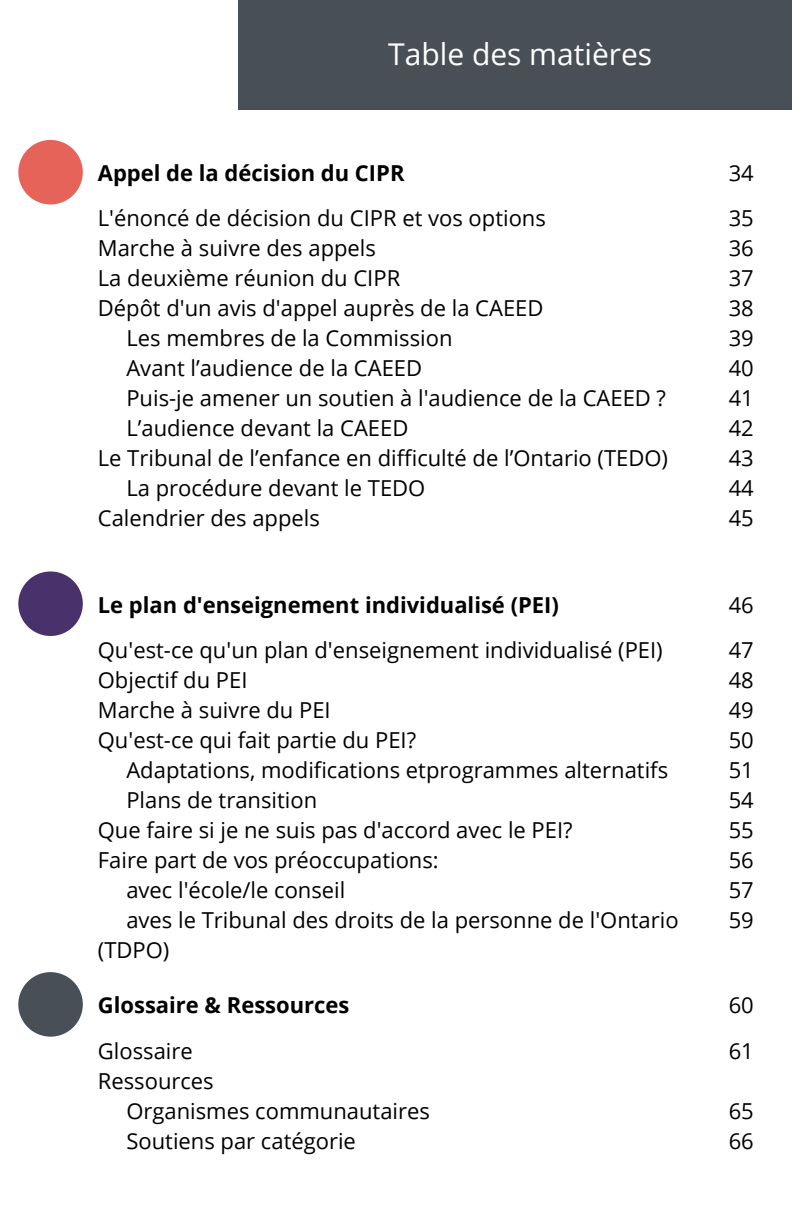
<style>
.page{position:relative;width:792px;height:1224px;background:#fff}
.page>*{position:absolute;margin:0;border:0;box-sizing:border-box;transform-origin:0 0}
.t1{font:30px "Open Sans";color:#fff}
.t2{font:22px/30px "Open Sans";color:#000}
.t3{font:700 22px "Open Sans";color:#000}
</style>
<div class="page">
<div style="left:238px;top:0;width:554px;height:110px;background:#494f56"></div>
<svg style="left:18px;top:140px;width:65px;height:64px"></svg>
<svg style="left:18px;top:571px;width:65px;height:65px"></svg>
<svg style="left:18px;top:972px;width:65px;height:65px"></svg>
<h1 class="t1" style="left:388px;top:33px;width:265px">Table des matières</h1>
<p class="t3" style="left:98px;top:158px;width:308px">Appel de la décision du CIPR</p>
<p class="t2" style="left:729px;top:150px;width:27px;line-height:45px">34<br>35</p>
<p class="t2" style="left:729px;top:233px;width:27px;text-align:justify">36<br>37<br>38<br>39<br>40<br>41<br>42<br>43<br>44<br>45</p>
<p class="t2" style="left:98px;top:203px;width:450px">L'énoncé de décision du CIPR et vos options</p>
<p class="t2" style="left:98px;top:233px;width:280px">Marche à suivre des appels</p>
<p class="t2" style="left:98px;top:263px;width:304px">La deuxième réunion du CIPR</p>
<p class="t2" style="left:98px;top:293px;width:447px">Dépôt d'un avis d'appel auprès de la CAEED</p>
<p class="t2" style="left:126px;top:323px;width:328px">Les membres de la Commission</p>
<p class="t2" style="left:126px;top:353px;width:297px">Avant l’audience de la CAEED</p>
<p class="t2" style="left:126px;top:383px;width:541px">Puis-je amener un soutien à l'audience de la CAEED ?</p>
<p class="t2" style="left:126px;top:413px;width:284px">L’audience devant la CAEED</p>
<p class="t2" style="left:98px;top:443px;width:572px">Le Tribunal de l’enfance en difficulté de l’Ontario (TEDO)</p>
<p class="t2" style="left:126px;top:473px;width:300px">La procédure devant le TEDO</p>
<p class="t2" style="left:98px;top:503px;width:224px">Calendrier des appels</p>
<p class="t3" style="left:98px;top:589px;width:463px">Le plan d'enseignement individualisé (PEI)</p>
<p class="t2" style="left:98px;top:634px;width:566px">Qu'est-ce qu'un plan d'enseignement individualisé (PEI)<br>Objectif du PEI<br>Marche à suivre du PEI<br>Qu'est-ce qui fait partie du PEI?</p>
<p class="t2" style="left:126px;top:754px;width:543px">Adaptations, modifications etprogrammes alternatifs</p>
<p class="t2" style="left:126px;top:784px;width:192px">Plans de transition</p>
<p class="t2" style="left:98px;top:814px;width:476px">Que faire si je ne suis pas d'accord avec le PEI?</p>
<p class="t2" style="left:98px;top:844px;width:342px">Faire part de vos préoccupations:</p>
<p class="t2" style="left:126px;top:874px;width:220px">avec l'école/le conseil</p>
<p class="t2" style="left:126px;top:904px;width:554px">aves le Tribunal des droits de la personne de l'Ontario</p>
<p class="t2" style="left:98px;top:934px;width:73px">(TDPO)</p>
<p class="t3" style="left:98px;top:990px;width:253px">Glossaire &amp; Ressources</p>
<p class="t2" style="left:98px;top:1035px;width:96px">Glossaire</p>
<p class="t2" style="left:98px;top:1065px;width:117px">Ressources</p>
<p class="t2" style="left:126px;top:1095px;width:305px">Organismes communautaires</p>
<p class="t2" style="left:126px;top:1125px;width:231px">Soutiens par catégorie</p>
<p class="t2" style="left:729px;top:582px;width:27px;line-height:45px">46<br>47</p>
<p class="t2" style="left:729px;top:664px;width:27px;text-align:justify">48<br>49<br>50<br>51<br>54<br>55<br>56<br>57<br>59</p>
<p class="t2" style="left:729px;top:982px;width:27px;line-height:45px">60<br>61</p>
<p class="t2" style="left:729px;top:1095px;width:27px">65<br>66</p>
</div>
